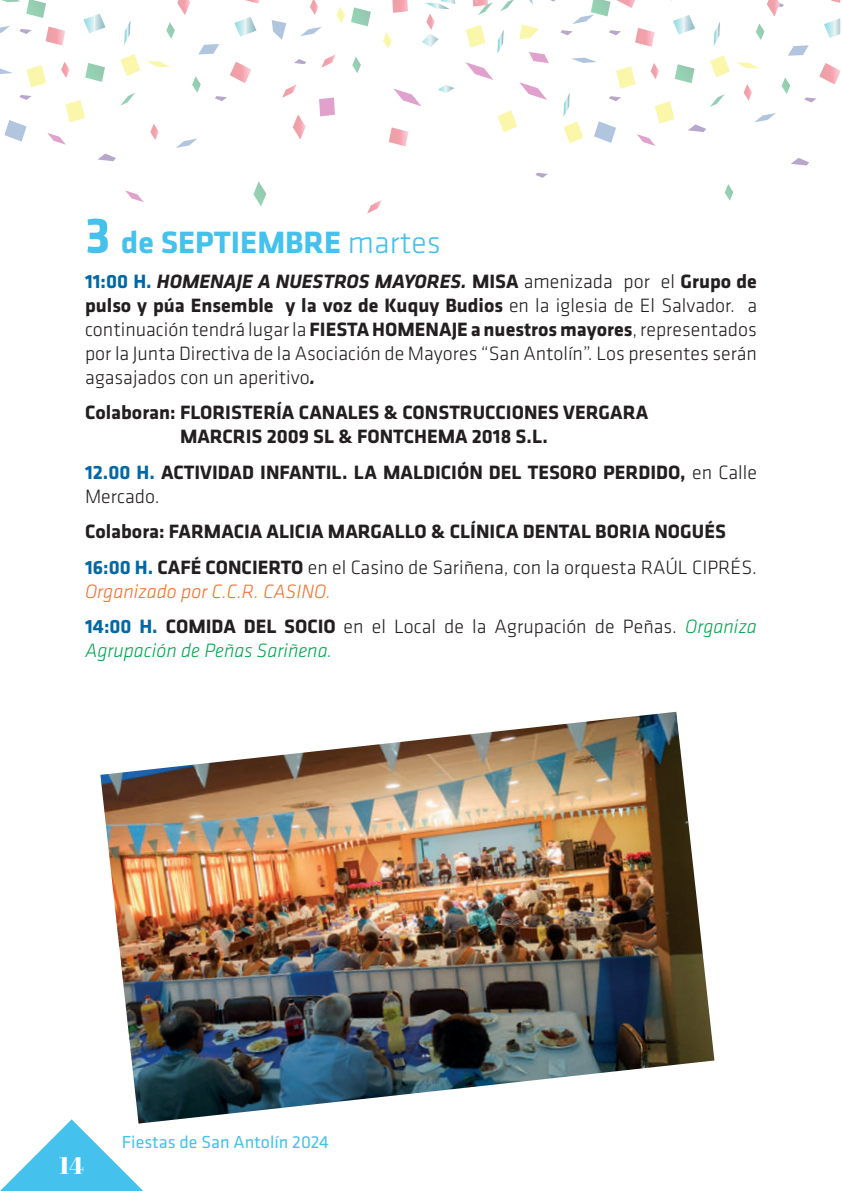
<style>
.page{position:relative;width:842px;height:1191px;background:#fff}
.page>*{position:absolute;margin:0;border:0;box-sizing:border-box;transform-origin:0 0}
.t1{font:700 32px "Klavika CH";color:#44c1ec}
.t2{font:24px "Abril Fatface";color:#fff}
.t3{font:300 20px/24px "Klavika CH";color:#231f20;text-align:justify}
.t4{font:700 20px/24px "Klavika CH";color:#231f20}
.t5{font:italic 300 20px "Klavika CH";color:#00a54f}
.t6{font:18px "Klavika CH";color:#44c1ec}
.s1{font-size:52px}
.s2{font-weight:300}
.s3{font-weight:700;color:#0068a5}
.s4{font-weight:700;font-style:italic}
.s5{font-weight:700}
.s6{color:#0068a5}
.s7{font-style:italic;color:#f36e29}
.s8{font-style:italic;color:#00a54f}
</style>
<div class="page">
<svg style="left:0;top:1119px;width:143px;height:72px"></svg>
<svg style="left:616px;top:0;width:19px;height:8px"></svg>
<svg style="left:215px;top:96px;width:12px;height:5px"></svg>
<svg style="left:19px;top:95px;width:13px;height:5px"></svg>
<svg style="left:150px;top:124px;width:9px;height:16px"></svg>
<svg style="left:146px;top:61px;width:24px;height:6px"></svg>
<svg style="left:352px;top:57px;width:9px;height:16px"></svg>
<svg style="left:47px;top:133px;width:19px;height:12px"></svg>
<svg style="left:125px;top:190px;width:19px;height:12px"></svg>
<svg style="left:120px;top:93px;width:15px;height:13px"></svg>
<svg style="left:336px;top:7px;width:9px;height:17px"></svg>
<svg style="left:300px;top:27px;width:22px;height:9px"></svg>
<svg style="left:0;top:69px;width:12px;height:5px"></svg>
<svg style="left:4px;top:120px;width:23px;height:22px"></svg>
<svg style="left:46px;top:27px;width:19px;height:19px"></svg>
<svg style="left:245px;top:0;width:14px;height:4px"></svg>
<svg style="left:85px;top:63px;width:20px;height:19px"></svg>
<svg style="left:319px;top:97px;width:16px;height:19px"></svg>
<svg style="left:392px;top:0;width:16px;height:13px"></svg>
<svg style="left:65px;top:100px;width:20px;height:22px"></svg>
<svg style="left:26px;top:65px;width:20px;height:22px"></svg>
<svg style="left:466px;top:25px;width:20px;height:22px"></svg>
<svg style="left:121px;top:54px;width:19px;height:22px"></svg>
<svg style="left:389px;top:127px;width:19px;height:19px"></svg>
<svg style="left:98px;top:154px;width:18px;height:7px"></svg>
<svg style="left:293px;top:115px;width:13px;height:24px"></svg>
<svg style="left:253px;top:181px;width:13px;height:25px"></svg>
<svg style="left:394px;top:89px;width:27px;height:17px"></svg>
<svg style="left:294px;top:59px;width:12px;height:5px"></svg>
<svg style="left:282px;top:84px;width:15px;height:14px"></svg>
<svg style="left:321px;top:54px;width:15px;height:14px"></svg>
<svg style="left:367px;top:200px;width:15px;height:14px"></svg>
<svg style="left:2px;top:0;width:44px;height:18px"></svg>
<svg style="left:230px;top:62px;width:21px;height:21px"></svg>
<svg style="left:199px;top:44px;width:20px;height:10px"></svg>
<svg style="left:61px;top:62px;width:9px;height:16px"></svg>
<svg style="left:310px;top:0;width:8px;height:15px"></svg>
<svg style="left:383px;top:32px;width:9px;height:17px"></svg>
<svg style="left:234px;top:17px;width:23px;height:20px"></svg>
<svg style="left:83px;top:14px;width:23px;height:19px"></svg>
<svg style="left:438px;top:85px;width:16px;height:8px"></svg>
<svg style="left:124px;top:21px;width:6px;height:24px"></svg>
<svg style="left:351px;top:7px;width:20px;height:19px"></svg>
<svg style="left:272px;top:20px;width:14px;height:20px"></svg>
<svg style="left:422px;top:0;width:33px;height:47px"></svg>
<svg style="left:166px;top:22px;width:9px;height:17px"></svg>
<svg style="left:192px;top:76px;width:9px;height:17px"></svg>
<svg style="left:176px;top:138px;width:21px;height:10px"></svg>
<svg style="left:177px;top:0;width:13px;height:15px"></svg>
<svg style="left:0;top:26px;width:10px;height:7px"></svg>
<svg style="left:19px;top:29px;width:13px;height:5px"></svg>
<svg style="left:804px;top:97px;width:13px;height:5px"></svg>
<svg style="left:560px;top:30px;width:13px;height:5px"></svg>
<svg style="left:535px;top:173px;width:13px;height:5px"></svg>
<svg style="left:609px;top:96px;width:12px;height:5px"></svg>
<svg style="left:744px;top:84px;width:8px;height:17px"></svg>
<svg style="left:736px;top:62px;width:24px;height:7px"></svg>
<svg style="left:637px;top:134px;width:18px;height:12px"></svg>
<svg style="left:472px;top:0;width:21px;height:15px"></svg>
<svg style="left:710px;top:94px;width:15px;height:13px"></svg>
<svg style="left:571px;top:58px;width:26px;height:5px"></svg>
<svg style="left:594px;top:121px;width:22px;height:22px"></svg>
<svg style="left:635px;top:28px;width:20px;height:19px"></svg>
<svg style="left:831px;top:0;width:9px;height:3px"></svg>
<svg style="left:675px;top:64px;width:19px;height:19px"></svg>
<svg style="left:655px;top:101px;width:19px;height:23px"></svg>
<svg style="left:616px;top:66px;width:20px;height:23px"></svg>
<svg style="left:519px;top:25px;width:20px;height:14px"></svg>
<svg style="left:710px;top:55px;width:20px;height:22px"></svg>
<svg style="left:519px;top:82px;width:28px;height:18px"></svg>
<svg style="left:465px;top:62px;width:28px;height:18px"></svg>
<svg style="left:688px;top:124px;width:18px;height:8px"></svg>
<svg style="left:791px;top:158px;width:18px;height:7px"></svg>
<svg style="left:819px;top:63px;width:21px;height:21px"></svg>
<svg style="left:788px;top:45px;width:21px;height:11px"></svg>
<svg style="left:529px;top:52px;width:20px;height:11px"></svg>
<svg style="left:651px;top:63px;width:8px;height:16px"></svg>
<svg style="left:824px;top:18px;width:16px;height:20px"></svg>
<svg style="left:673px;top:15px;width:22px;height:20px"></svg>
<svg style="left:714px;top:22px;width:6px;height:24px"></svg>
<svg style="left:563px;top:93px;width:20px;height:50px"></svg>
<svg style="left:498px;top:110px;width:19px;height:22px"></svg>
<svg style="left:497px;top:30px;width:7px;height:24px"></svg>
<svg style="left:500px;top:0;width:33px;height:11px"></svg>
<svg style="left:756px;top:23px;width:8px;height:17px"></svg>
<svg style="left:725px;top:184px;width:8px;height:17px"></svg>
<svg style="left:782px;top:78px;width:8px;height:16px"></svg>
<svg style="left:755px;top:113px;width:21px;height:9px"></svg>
<svg style="left:767px;top:0;width:17px;height:16px"></svg>
<svg style="left:573px;top:0;width:37px;height:24px"></svg>
<svg style="left:609px;top:30px;width:12px;height:5px"></svg>
<img style="left:100px;top:711px;width:614px;height:412px">
<h1 class="t1" style="left:85px;top:219px;width:357px"><span class="s1">3</span> de SEPTIEMBRE <span class="s2">martes</span></h1>
<p class="t3" style="left:85px;top:269px;width:673px"><span class="s3">11:00 H.</span> <span class="s4">HOMENAJE A NUESTROS MAYORES.</span> <span class="s5">MISA</span> amenizada por el <span class="s5">Grupo de pulso y púa Ensemble y la voz de Kuquy Budios</span> en la iglesia de El Salvador. a continuación tendrá lugar la <span class="s5">FIESTA HOMENAJE a nuestros mayores</span>, representados por la Junta Directiva de la Asociación de Mayores “San Antolín”. Los presentes serán agasajados con un aperitivo<span class="s4">.</span></p>
<p class="t4" style="left:85px;top:400px;width:565px;text-align:center">Colaboran: FLORISTERÍA CANALES &amp; CONSTRUCCIONES VERGARA<br>MARCRIS 2009 SL &amp; FONTCHEMA 2018 S.L.</p>
<p class="t4" style="left:85px;top:459px;width:673px"><span class="s6">12.00 H.</span> ACTIVIDAD INFANTIL. LA MALDICIÓN DEL TESORO PERDIDO, <span class="s2">en Calle<br>Mercado.</span></p>
<p class="t4" style="left:85px;top:513px;width:673px;line-height:35.4px">Colabora: FARMACIA ALICIA MARGALLO &amp; CLÍNICA DENTAL BORIA NOGUÉS<br><span class="s6">16:00 H.</span> CAFÉ CONCIERTO <span class="s2">en el Casino de Sariñena, con la orquesta RAÚL CIPRÉS.</span></p>
<p class="t3" style="left:85px;top:573px;width:673px;line-height:35.4px"><span class="s7">Organizado por C.C.R. CASINO.<br></span><span class="s3">14:00 H.</span> <span class="s5">COMIDA DEL SOCIO</span> en el Local de la Agrupación de Peñas. <span class="s8">Organiza</span></p>
<p class="t5" style="left:85px;top:638px;width:249px">Agrupación de Peñas Sariñena.</p>
<p class="t2" style="left:59px;top:1149px;width:26px">14</p>
<p class="t6" style="left:122px;top:1130px;width:208px">Fiestas de San Antolín 2024</p>
</div>
